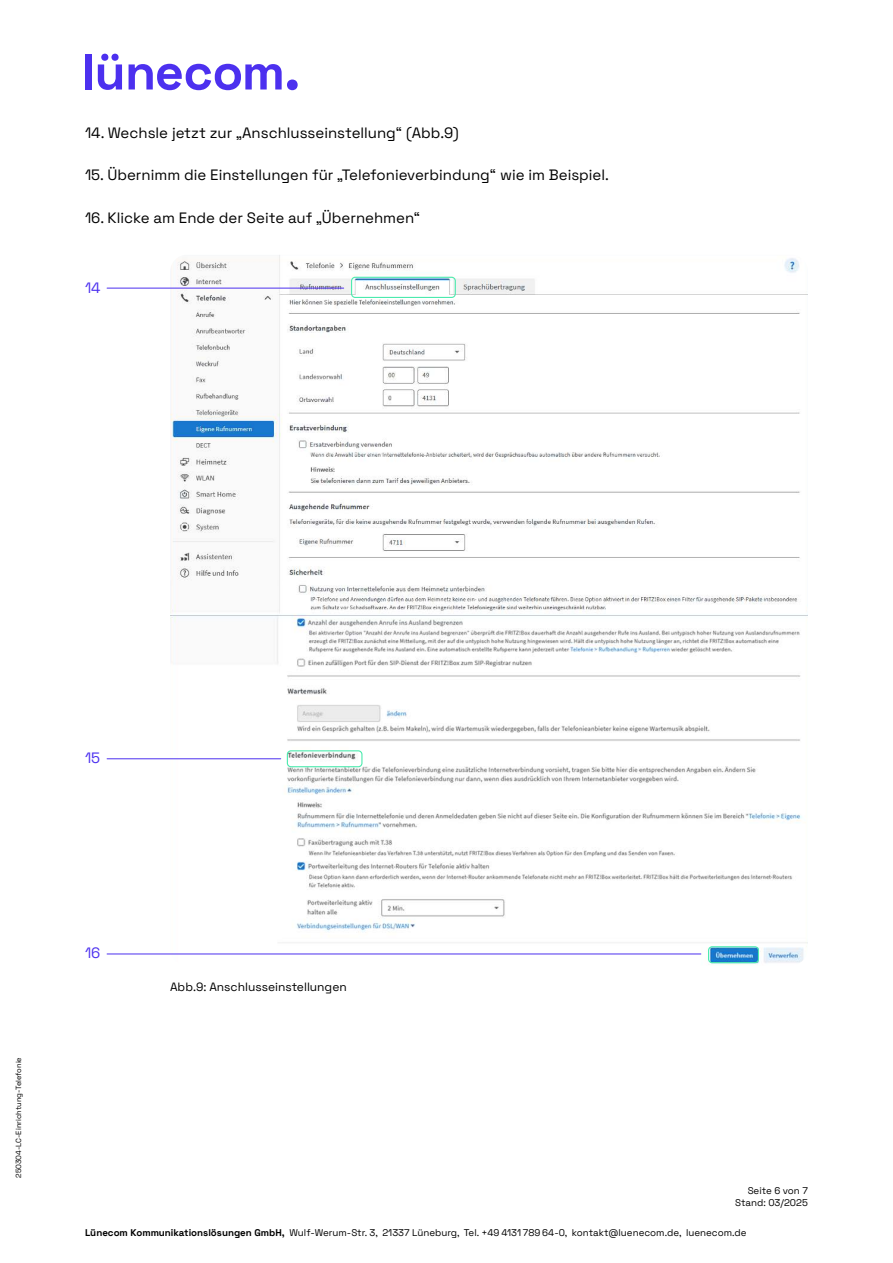
<style>
.page{position:relative;width:893px;height:1263px;background:#fff}
.page>*{position:absolute;margin:0;border:0;box-sizing:border-box;transform-origin:0 0}
.t1{font:15px "Space Grotesk NFHVF";color:#000}
.t2{font:15px "Space Grotesk NFHVF";color:#4c30ef}
.t3{font:12px "Space Grotesk NFHVF";color:#000}
.t4{font:9.75px/11.7px "Space Grotesk NFHVF";color:#000;text-align:right}
.t5{font:7.5px "Space Grotesk NFHVF";color:#000}
</style>
<div class="page">
<div style="left:85px;top:54px;width:6px;height:35px;background:#4c30ef"></div>
<svg style="left:98px;top:64px;width:24px;height:26px"></svg>
<div style="left:101px;top:54px;width:7px;height:7px;background:#4c30ef;border-radius:50%"></div>
<div style="left:111px;top:54px;width:8px;height:7px;background:#4c30ef;border-radius:50%"></div>
<svg style="left:129px;top:64px;width:169px;height:26px"></svg>
<img style="left:170px;top:255px;width:638px;height:710px">
<div style="left:351px;top:277px;width:105px;height:21px;border:1px solid #4ceaae;border-radius:4px"></div>
<div style="left:287px;top:750px;width:75px;height:17px;border:1px solid #4ceaae;border-radius:4px"></div>
<hr style="left:107px;top:288px;width:237px;height:1px;background:#4c30ef">
<hr style="left:107px;top:758px;width:174px;height:1px;background:#4c30ef">
<div style="left:708px;top:946px;width:51px;height:17px;border:1px solid #4ceaae;border-radius:4px"></div>
<hr style="left:107px;top:953px;width:594px;height:1px;background:#4c30ef">
<p class="t1" style="left:85px;top:122px;width:375px">14. Wechsle jetzt zur „Anschlusseinstellung“ (Abb.9)</p>
<p class="t1" style="left:85px;top:164px;width:525px">15. Übernimm die Einstellungen für „Telefonieverbindung“ wie im Beispiel.</p>
<p class="t1" style="left:85px;top:207px;width:337px">16. Klicke am Ende der Seite auf „Übernehmen“</p>
<p class="t2" style="left:85px;top:276px;width:17px">14</p>
<p class="t2" style="left:85px;top:747px;width:17px">15</p>
<p class="t5" style="left:13px;top:1178px;width:122px;rotate:-90deg">250304-LC-Einrichtung-Telefonie</p>
<p class="t2" style="left:85px;top:942px;width:17px">16</p>
<p class="t3" style="left:170px;top:978px;width:178px">Abb.9: Anschlusseinstellungen</p>
<p class="t4" style="left:735px;top:1185px;width:74px">Seite 6 von 7<br>Stand: 03/2025</p>
<p class="t4" style="left:85px;top:1226px;width:663px">Lünecom Kommunikationslösungen GmbH, Wulf-Werum-Str. 3, 21337 Lüneburg, Tel. +49 4131 789 64-0, kontakt@luenecom.de, luenecom.de</p>
</div>
